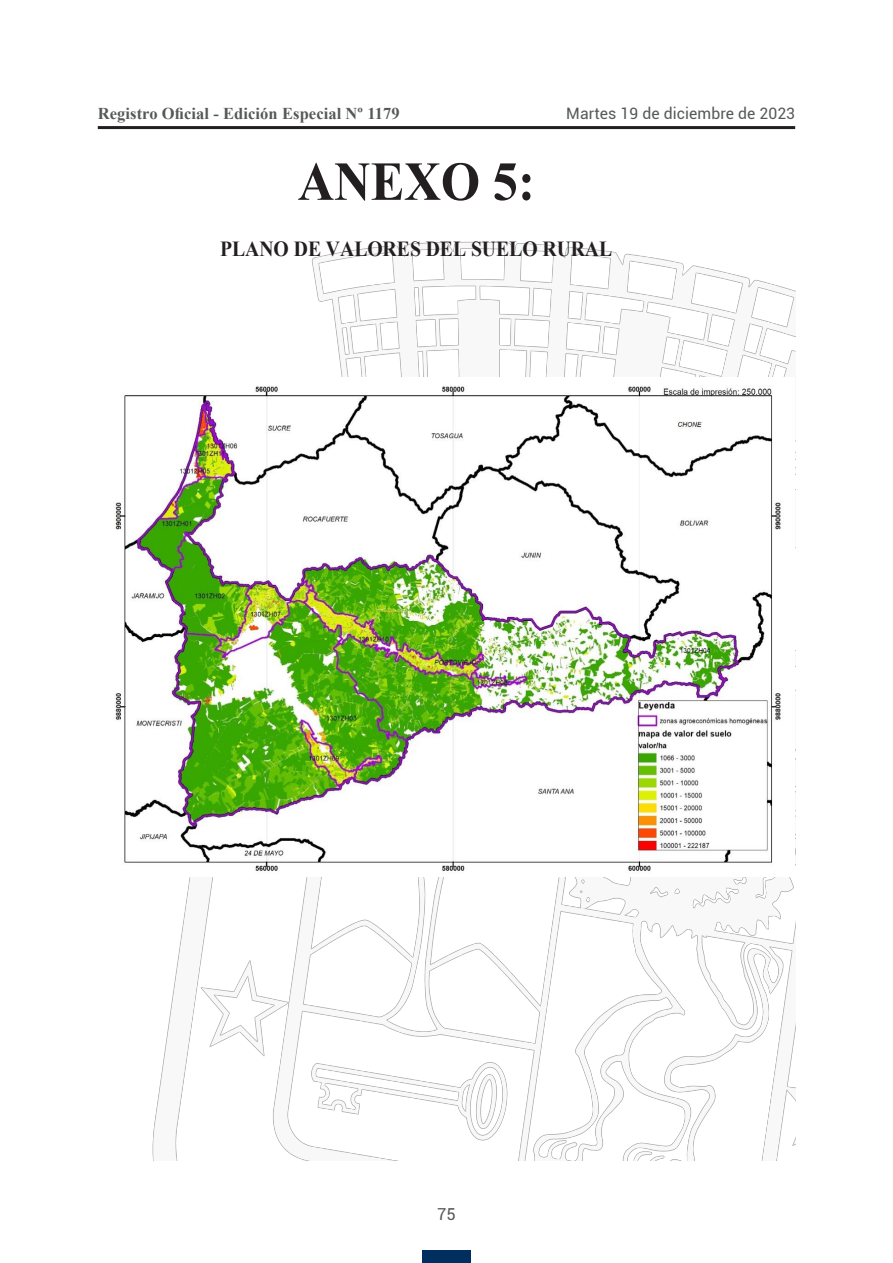
<style>
.page{position:relative;width:893px;height:1263px;background:#fff}
.page>*{position:absolute;margin:0;border:0;box-sizing:border-box;transform-origin:0 0}
.t1{font:700 54.9px "Times New Roman";color:#231f20;scale:.92 1}
.t2{font:700 21.45px "Times New Roman";color:#231f20;scale:.92 1}
.t3{font:700 16.5px "Times New Roman";letter-spacing:.005em;color:#57585a}
.t4{font:16.5px "Roboto";color:#57585a}
.t5{font:15.75px "Roboto";letter-spacing:.005em;color:#57585a}
</style>
<div class="page">
<hr style="left:98px;top:126px;width:697px;height:3px;background:#231f20">
<div style="left:422px;top:1250px;width:49px;height:13px;background:#002e5e"></div>
<img style="left:152px;top:241px;width:643px;height:920px">
<img style="left:115px;top:378px;width:679px;height:499px">
<p class="t3" style="left:98px;top:102px;width:303px">Registro Oficial - Edición Especial Nº 1179</p>
<p class="t5" style="left:566px;top:102px;width:230px">Martes 19 de diciembre de 2023</p>
<p class="t1" style="left:298px;top:143px;width:259px">ANEXO 5:</p>
<p class="t2" style="left:220px;top:234px;width:428px">PLANO DE VALORES DEL SUELO RURAL</p>
<p class="t4" style="left:437px;top:1203px;width:20px">75</p>
</div>
